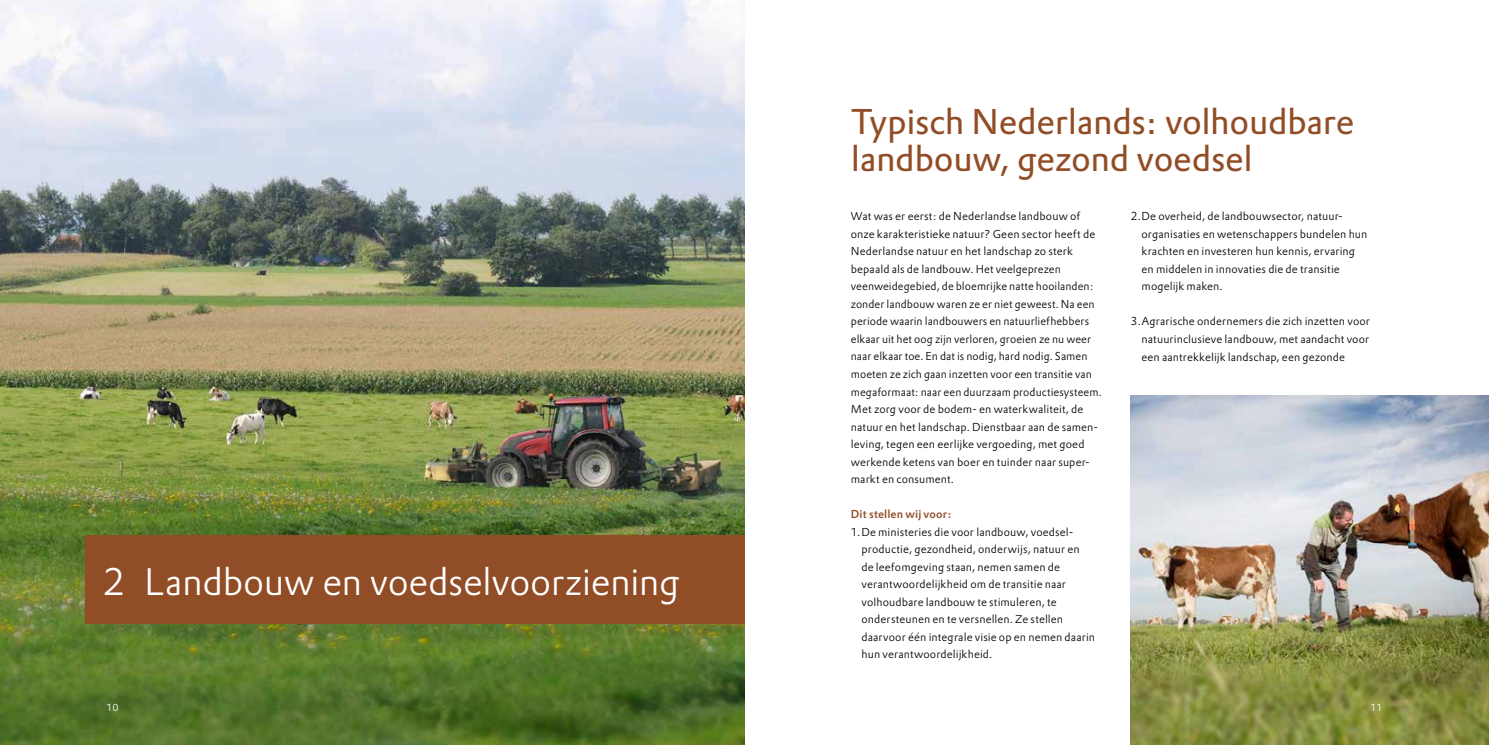
<style>
.page{position:relative;width:1489px;height:745px;background:#fff}
.page>*{position:absolute;margin:0;border:0;box-sizing:border-box;transform-origin:0 0}
.t1{font:300 37.5px "DTL Prokyon TOT";letter-spacing:-.01em;color:#fff}
.t2{font:35px/37.5px "DTL Prokyon TOT";letter-spacing:-.01em;color:#914d26}
.t3{font:300 11.25px/17.5px "DTL Prokyon TOT";letter-spacing:.01em;color:#000}
.t4{font:500 11.25px "DTL Prokyon TOT";letter-spacing:.01em;color:#914d26}
.t5{font:300 10px "DTL Prokyon TOT";color:#fff}
</style>
<div class="page">
<img style="left:0;top:0;width:744px;height:744px">
<div style="left:85px;top:535px;width:659px;height:89px;background:#914d26"></div>
<img style="left:1130px;top:395px;width:358px;height:349px">
<h1 class="t1" style="left:103px;top:557px;width:578px">2 Landbouw en voedselvoorziening</h1>
<h2 class="t2" style="left:850px;top:102px;width:505px">Typisch Nederlands: volhoudbare landbouw, gezond voedsel</h2>
<p class="t3" style="left:850px;top:207px;width:252px">Wat was er eerst: de Nederlandse landbouw of onze karakteristieke natuur? Geen sector heeft de Nederlandse natuur en het landschap zo sterk bepaald als de landbouw. Het veelgeprezen veenweidegebied, de bloemrijke natte hooilanden: zonder landbouw waren ze er niet geweest. Na een periode waarin landbouwers en natuurliefhebbers elkaar uit het oog zijn verloren, groeien ze nu weer naar elkaar toe. En dat is nodig, hard nodig. Samen moeten ze zich gaan inzetten voor een transitie van megaformaat: naar een duurzaam productiesysteem.<br>Met zorg voor de bodem- en waterkwaliteit, de natuur en het landschap. Dienstbaar aan de samen&shy;leving, tegen een eerlijke vergoeding, met goed werkende ketens van boer en tuinder naar super&shy;markt en consument.</p>
<p class="t4" style="left:850px;top:506px;width:102px">Dit stellen wij voor:</p>
<p class="t3" style="left:861px;top:522px;width:235px;text-indent:-11px">1.De ministeries die voor landbouw, voedsel&shy;productie, gezondheid, onderwijs, natuur en<br>de leefomgeving staan, nemen samen de verantwoordelijkheid om de transitie naar volhoudbare landbouw te stimuleren, te ondersteunen en te versnellen. Ze stellen daarvoor één integrale visie op en nemen daarin hun verantwoordelijkheid.</p>
<p class="t3" style="left:1141px;top:207px;width:227px;text-indent:-11px">2.De overheid, de landbouwsector, natuur&shy;organisaties en wetenschappers bundelen hun krachten en investeren hun kennis, ervaring en middelen in innovaties die de transitie mogelijk maken.</p>
<p class="t3" style="left:1141px;top:312px;width:230px;text-align:justify;text-indent:-11px">3.Agrarische ondernemers die zich inzetten voor natuurinclusieve landbouw, met aandacht voor een aantrekkelijk landschap, een gezonde</p>
<p class="t5" style="left:106px;top:700px;width:14px">10</p>
<p class="t5" style="left:1370px;top:700px;width:14px">11</p>
</div>
